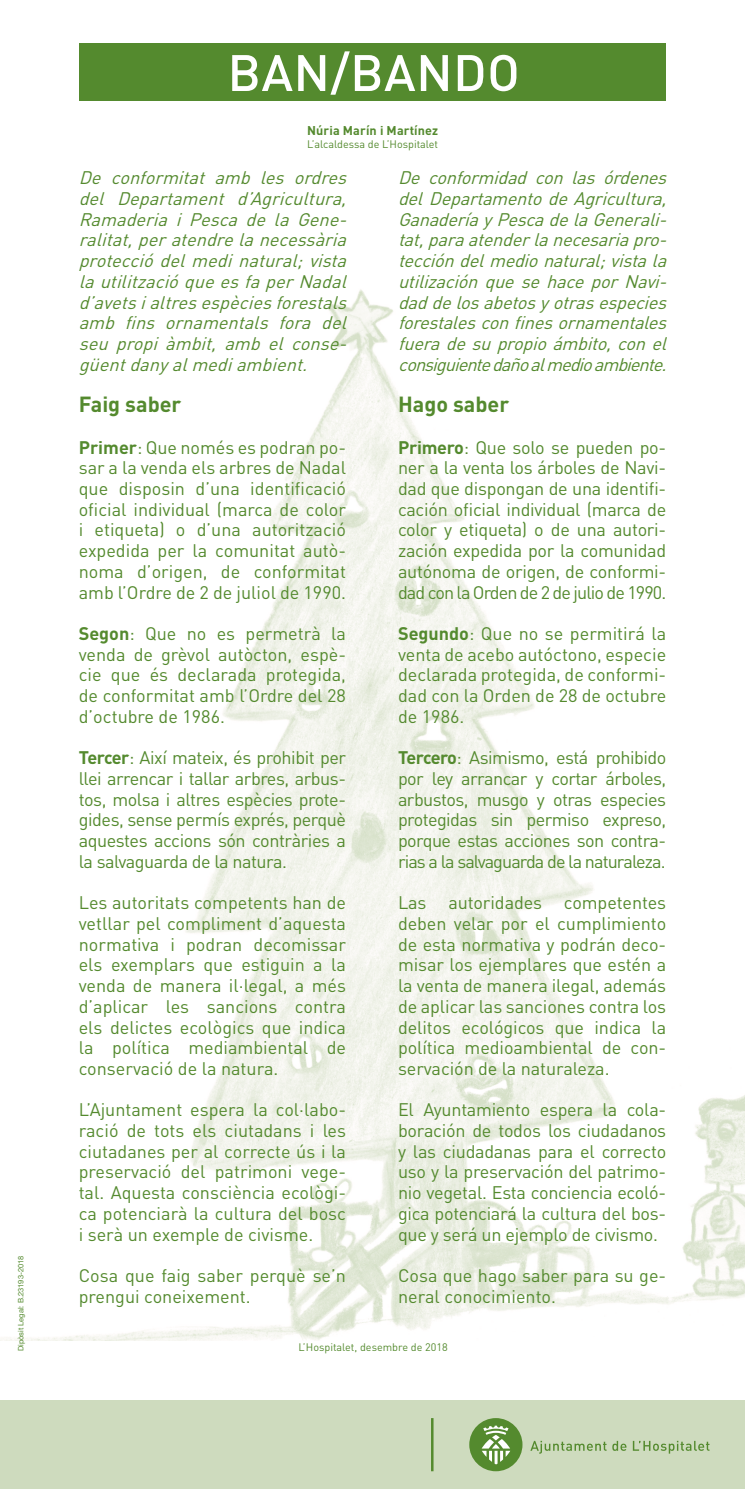
<style>
.page{position:relative;width:745px;height:1489px;background:#fff}
.page>*{position:absolute;margin:0;border:0;box-sizing:border-box;transform-origin:0 0}
.t1{font:500 50.38px "DIN";letter-spacing:.01em;color:#fff}
.t2{font:700 21.62px "DIN";color:#548a2e}
.t3{font:18px/20.8px "DIN";letter-spacing:-.005em;color:#548a2e;text-align:justify}
.t4{font:italic 18px/20.8px "DIN";color:#548a2e;text-align:justify}
.t5{font:700 12.62px "DIN";letter-spacing:.01em;color:#548a2e}
.t6{font:10.75px "DIN";color:#548a2e}
.t7{font:7.5px "Helvetica Neue LT";color:#548a2e}
.s1{font-weight:700}
</style>
<div class="page">
<img style="left:3px;top:289px;width:741px;height:1051px">
<div style="left:0;top:1400px;width:744px;height:88px;background:#cedbbe"></div>
<hr style="left:431px;top:1417px;width:2px;height:53px;background:#548a2e">
<div style="left:469px;top:1417px;width:53px;height:53px;background:#548a2e;border-radius:50%"></div>
<svg style="left:481px;top:1425px;width:29px;height:39px"></svg>
<svg style="left:530px;top:1440px;width:76px;height:13px"></svg>
<svg style="left:612px;top:1440px;width:14px;height:10px"></svg>
<svg style="left:632px;top:1440px;width:77px;height:13px"></svg>
<div style="left:79px;top:43px;width:586px;height:58px;background:#548a2e"></div>
<p class="t7" style="left:16px;top:1351px;width:97px;rotate:-90deg">Dipòsit Legal: B.23193-2018</p>
<p class="t1" style="left:227px;top:39px;width:293px">BAN/BANDO</p>
<p class="t5" style="left:307px;top:122px;width:133px">Núria Marín i Martínez</p>
<p class="t6" style="left:307px;top:138px;width:132px">L’alcaldessa de L’Hospitalet</p>
<p class="t4" style="left:79px;top:168px;width:274px">De conformitat amb les ordres del Departament d’Agricultura, Ramaderia i Pesca de la Gene&shy;ralitat,peratendrelanecessària protecció del medi natural; vista lautilitzacióqueesfaperNadal d’avetsialtresespèciesforestals amb fins ornamentals fora del seu propi àmbit, amb el conse&shy;güentdanyalmediambient.</p>
<p class="t2" style="left:79px;top:390px;width:104px">Faig saber</p>
<p class="t3" style="left:79px;top:437px;width:268px"><span class="s1">Primer</span>: Que només es podran po&shy;sar a la venda els arbres de Nadal que disposin d’una identificació oficial individual (marca de color i etiqueta) o d’una autorització expedida per la comunitat autò&shy;noma d’origen, de conformitat amb l’Ordre de 2 de juliol de 1990.</p>
<p class="t3" style="left:79px;top:623px;width:268px"><span class="s1">Segon</span>: Que no es permetrà la venda de grèvol autòcton, espè&shy;cie que és declarada protegida, de conformitat amb l’Ordre del 28 d’octubre de 1986.</p>
<p class="t3" style="left:79px;top:747px;width:268px"><span class="s1">Tercer</span>: Així mateix, és prohibit per llei arrencar i tallar arbres, arbus&shy;tos, molsa i altres espècies prote&shy;gides, sense permís exprés, perquè aquestes accions són contràries a la salvaguarda de la natura.</p>
<p class="t3" style="left:79px;top:892px;width:268px">Les autoritats competents han de vetllar pel compliment d’aquesta normativa i podran decomissar els exemplars que estiguin a la venda de manera il·legal, a més d’aplicar les sancions contra els delictes ecològics que indica la política mediambiental de conservació de la natura.</p>
<p class="t3" style="left:79px;top:1099px;width:268px">L’Ajuntament espera la col·labo&shy;ració de tots els ciutadans i les ciutadanes per al correcte ús i la preservació del patrimoni vege&shy;tal. Aquesta consciència ecològi&shy;ca potenciarà la cultura del bosc i serà un exemple de civisme.</p>
<p class="t3" style="left:79px;top:1265px;width:268px">Cosa que faig saber perquè se’n prengui coneixement.</p>
<p class="t4" style="left:398px;top:168px;width:275px">De conformidad con las órdenes delDepartamentodeAgricultura, GanaderíayPescadelaGenerali&shy;tat,paraatenderlanecesariapro&shy;teccióndelmedionatural;vistala utilización que se hace por Navi&shy;daddelosabetosyotrasespecies forestalesconfinesornamentales fueradesupropioámbito,conel consiguientedañoalmedioambiente.</p>
<p class="t2" style="left:398px;top:390px;width:113px">Hago saber</p>
<p class="t3" style="left:398px;top:437px;width:269px"><span class="s1">Primero</span>: Que solo se pueden po&shy;ner a la venta los árboles de Navi&shy;dad que dispongan de una identifi&shy;cación oficial individual (marca de color y etiqueta) o de una autori&shy;zación expedida por la comunidad autónoma de origen, de conformi&shy;dad con la Orden de 2 de julio de 1990.</p>
<p class="t3" style="left:398px;top:623px;width:269px"><span class="s1">Segundo</span>: Que no se permitirá la venta de acebo autóctono, especie declarada protegida, de conformi&shy;dad con la Orden de 28 de octubre de 1986.</p>
<p class="t3" style="left:398px;top:747px;width:269px"><span class="s1">Tercero</span>: Asimismo, está prohibido por ley arrancar y cortar árboles, arbustos, musgo y otras especies protegidas sin permiso expreso, porque estas acciones son contra&shy;rias a la salvaguarda de la naturaleza.</p>
<p class="t3" style="left:398px;top:892px;width:269px">Las autoridades competentes deben velar por el cumplimiento de esta normativa y podrán deco&shy;misar los ejemplares que estén a la venta de manera ilegal, además de aplicar las sanciones contra los delitos ecológicos que indica la política medioambiental de con&shy;servación de la naturaleza.</p>
<p class="t3" style="left:398px;top:1099px;width:269px">El Ayuntamiento espera la cola&shy;boración de todos los ciudadanos y las ciudadanas para el correcto uso y la preservación del patrimo&shy;nio vegetal. Esta conciencia ecoló&shy;gica potenciará la cultura del bos&shy;que y será un ejemplo de civismo.</p>
<p class="t3" style="left:398px;top:1265px;width:269px">Cosa que hago saber para su ge&shy;neral conocimiento.</p>
<p class="t6" style="left:298px;top:1341px;width:151px">L’Hospitalet, desembre de 2018</p>
</div>
